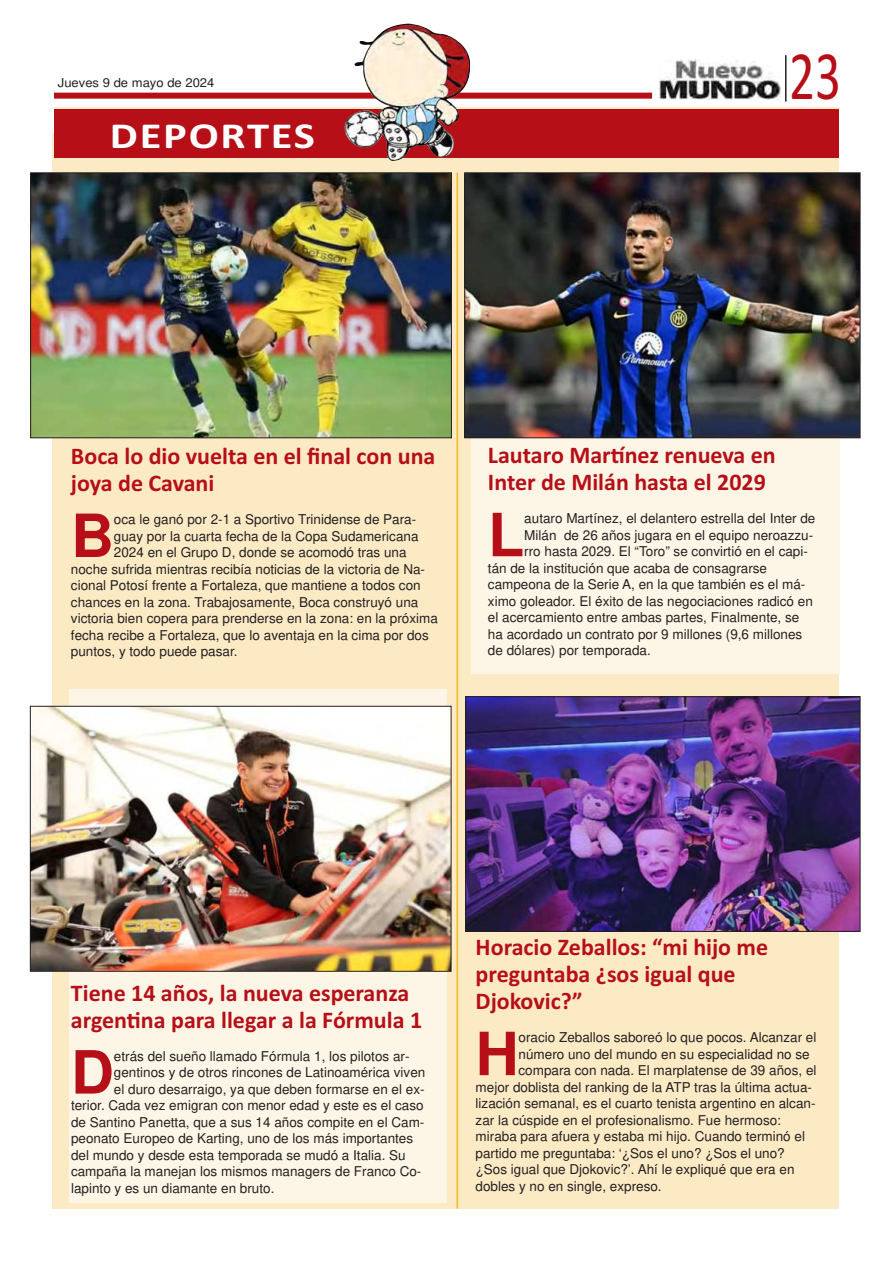
<style>
.page{position:relative;width:893px;height:1263px;background:#fff}
.page>*{position:absolute;margin:0;border:0;box-sizing:border-box;transform-origin:0 0}
.t1{font:700 59.55px "Arial";color:#b70f17}
.t2{font:34.2px "Calibri";color:#b70f17;scale:.73 1}
.t3{font:700 18px "Calibri";letter-spacing:.08em;color:#fff;scale:1.21 1}
.t4{font:13.5px "Arial";color:#231f20}
.t5{font:12.3px "Arial";color:#231f20;scale:1.06 1}
.t6{font:700 11.7px "Calibri";color:#b70f17}
</style>
<div class="page">
<div style="left:53px;top:107px;width:786px;height:1101px;background:#fceac5"></div>
<img style="left:659px;top:60px;width:123px;height:39px">
<div style="left:0;top:93px;width:652px;height:6px;background:#b70f17"></div>
<hr style="left:785px;top:55px;width:1px;height:47px;background:#231f20">
<div style="left:54px;top:110px;width:785px;height:48px;background:#b70f17"></div>
<div style="left:471px;top:197px;width:369px;height:476px;background:#fdf6e6"></div>
<div style="left:69px;top:689px;width:378px;height:514px;background:#fdf6e6"></div>
<img style="left:32px;top:175px;width:418px;height:261px">
<div style="left:30px;top:173px;width:422px;height:265px;border:1px solid #231f20"></div>
<img style="left:466px;top:175px;width:392px;height:261px">
<div style="left:464px;top:173px;width:396px;height:265px;border:1px solid #231f20"></div>
<img style="left:467px;top:698px;width:391px;height:232px">
<div style="left:465px;top:696px;width:395px;height:236px;border:1px solid #231f20"></div>
<img style="left:344px;top:24px;width:126px;height:137px">
<hr style="left:457px;top:173px;width:1px;height:1035px;background:#f6b723">
<div style="left:0;top:62px;width:54px;height:71px;background:#fff"></div>
<img style="left:32px;top:708px;width:417px;height:261px">
<div style="left:30px;top:706px;width:421px;height:265px;border:1px solid #231f20"></div>
<p class="t5" style="left:58px;top:77px;width:149px">Jueves 9 de mayo de 2024</p>
<h3 class="t3" style="left:110px;top:131px;width:171px">DEPORTES</h3>
<h2 class="t2" style="left:789px;top:67px;width:73px">23</h2>
<p class="t6" style="left:71px;top:453px;width:366px">Boca lo dio vuelta en el ûnal con una</p>
<p class="t6" style="left:71px;top:480px;width:145px">joya de Cavani</p>
<h1 class="t1" style="left:71px;top:502px;width:45px">B</h1>
<p class="t4" style="left:114px;top:514px;width:304px">oca le ganó por 2-1 a Sportivo Trinidense de Para-</p>
<p class="t4" style="left:114px;top:530px;width:306px">guay por la cuarta fecha de la Copa Sudamericana</p>
<p class="t4" style="left:114px;top:547px;width:294px">2024 en el Grupo D, donde se acomodó tras una</p>
<p class="t4" style="left:71px;top:563px;width:356px">noche sufrida mientras recibía noticias de la victoria de Na-</p>
<p class="t4" style="left:71px;top:580px;width:351px">cional Potosí frente a Fortaleza, que mantiene a todos con</p>
<p class="t4" style="left:71px;top:596px;width:349px">chances en la zona. Trabajosamente, Boca construyó una</p>
<p class="t4" style="left:71px;top:613px;width:368px">victoria bien copera para prenderse en la zona: en la próxima</p>
<p class="t4" style="left:71px;top:629px;width:359px">fecha recibe a Fortaleza, que lo aventaja en la cima por dos</p>
<p class="t4" style="left:71px;top:646px;width:168px">puntos, y todo puede pasar.</p>
<p class="t6" style="left:488px;top:452px;width:289px">Lautaro Marýnez renueva en</p>
<p class="t6" style="left:488px;top:479px;width:279px">Inter de Milán hasta el 2029</p>
<h1 class="t1" style="left:488px;top:501px;width:38px">L</h1>
<p class="t4" style="left:524px;top:513px;width:293px">autaro Martínez, el delantero estrella del Inter de</p>
<p class="t4" style="left:524px;top:530px;width:290px">Milán de 26 años jugara en el equipo neroazzu-</p>
<p class="t4" style="left:524px;top:546px;width:285px">rro hasta 2029. El “Toro” se convirtió en el capi-</p>
<p class="t4" style="left:488px;top:563px;width:281px">tán de la institución que acaba de consagrarse</p>
<p class="t4" style="left:488px;top:579px;width:319px">campeona de la Serie A, en la que también es el má-</p>
<p class="t4" style="left:488px;top:596px;width:326px">ximo goleador. El éxito de las negociaciones radicó en</p>
<p class="t4" style="left:488px;top:612px;width:313px">el acercamiento entre ambas partes, Finalmente, se</p>
<p class="t4" style="left:488px;top:629px;width:316px">ha acordado un contrato por 9 millones (9,6 millones</p>
<p class="t4" style="left:488px;top:645px;width:164px">de dólares) por temporada.</p>
<p class="t6" style="left:71px;top:990px;width:340px">Tiene 14 años, la nueva esperanza</p>
<p class="t6" style="left:71px;top:1017px;width:353px">argen}na para llegar a la Fórmula 1</p>
<h1 class="t1" style="left:71px;top:1038px;width:45px">D</h1>
<p class="t4" style="left:114px;top:1050px;width:297px">etrás del sueño llamado Fórmula 1, los pilotos ar-</p>
<p class="t4" style="left:114px;top:1067px;width:313px">gentinos y de otros rincones de Latinoamérica viven</p>
<p class="t4" style="left:114px;top:1083px;width:312px">el duro desarraigo, ya que deben formarse en el ex-</p>
<p class="t4" style="left:71px;top:1100px;width:354px">terior. Cada vez emigran con menor edad y este es el caso</p>
<p class="t4" style="left:71px;top:1116px;width:355px">de Santino Panetta, que a sus 14 años compite en el Cam-</p>
<p class="t4" style="left:71px;top:1133px;width:344px">peonato Europeo de Karting, uno de los más importantes</p>
<p class="t4" style="left:71px;top:1149px;width:336px">del mundo y desde esta temporada se mudó a Italia. Su</p>
<p class="t4" style="left:71px;top:1166px;width:352px">campaña la manejan los mismos managers de Franco Co-</p>
<p class="t4" style="left:71px;top:1182px;width:205px">lapinto y es un diamante en bruto.</p>
<p class="t6" style="left:476px;top:944px;width:294px">Horacio Zeballos: &lt;mi hijo me</p>
<p class="t6" style="left:476px;top:971px;width:262px">preguntaba ¿sos igual que</p>
<p class="t6" style="left:476px;top:998px;width:108px">Djokovic?=</p>
<h1 class="t1" style="left:476px;top:1020px;width:45px">H</h1>
<p class="t4" style="left:519px;top:1032px;width:299px">oracio Zeballos saboreó lo que pocos. Alcanzar el</p>
<p class="t4" style="left:519px;top:1049px;width:293px">número uno del mundo en su especialidad no se</p>
<p class="t4" style="left:519px;top:1065px;width:299px">compara con nada. El marplatense de 39 años, el</p>
<p class="t4" style="left:476px;top:1082px;width:338px">mejor doblista del ranking de la ATP tras la última actua-</p>
<p class="t4" style="left:476px;top:1098px;width:341px">lización semanal, es el cuarto tenista argentino en alcan-</p>
<p class="t4" style="left:476px;top:1115px;width:307px">zar la cúspide en el profesionalismo. Fue hermoso:</p>
<p class="t4" style="left:476px;top:1131px;width:331px">miraba para afuera y estaba mi hijo. Cuando terminó el</p>
<p class="t4" style="left:476px;top:1147px;width:311px">partido me preguntaba: ‘¿Sos el uno? ¿Sos el uno?</p>
<p class="t4" style="left:476px;top:1164px;width:320px">¿Sos igual que Djokovic?’. Ahí le expliqué que era en</p>
<p class="t4" style="left:476px;top:1180px;width:188px">dobles y no en single, expreso.</p>
</div>
